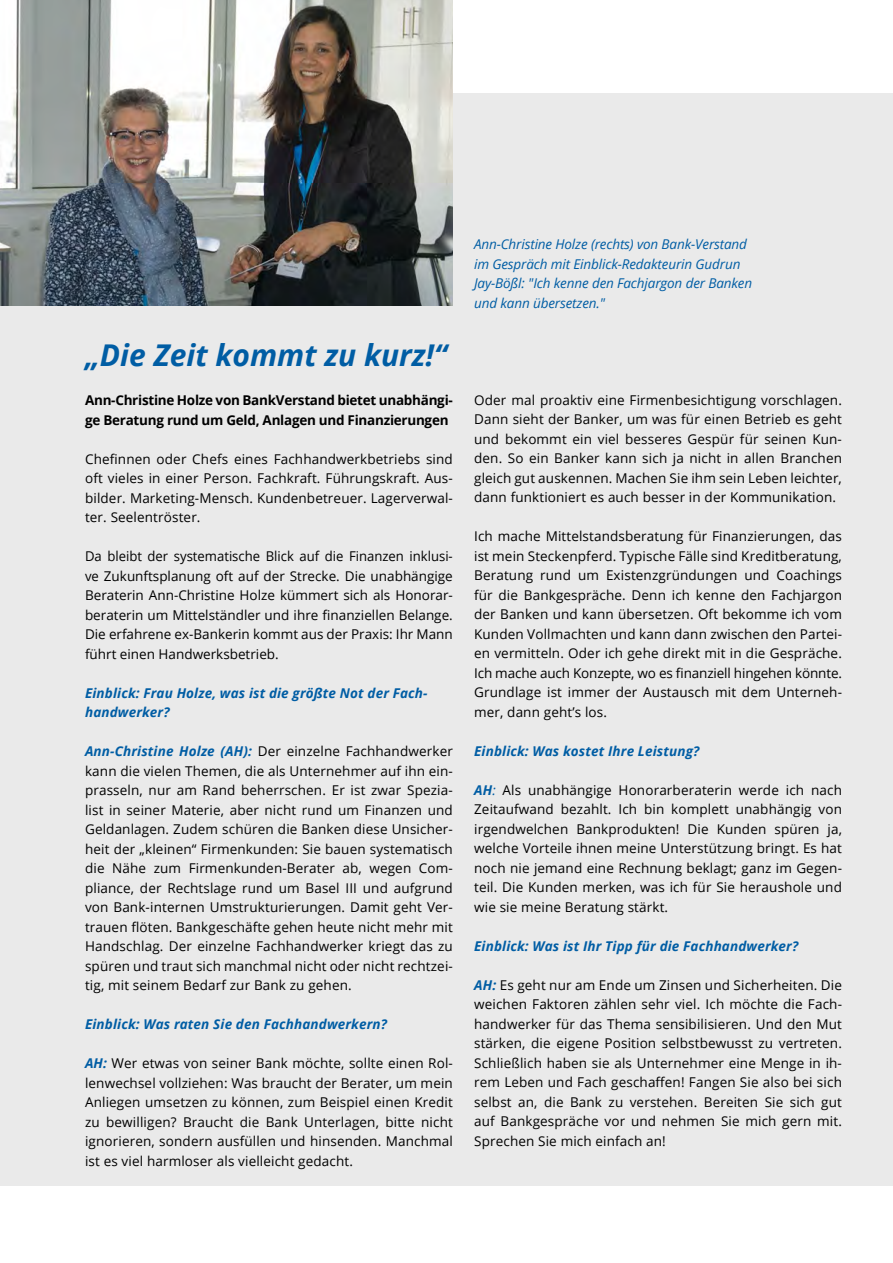
<style>
.page{position:relative;width:893px;height:1263px;background:#fff}
.page>*{position:absolute;margin:0;border:0;box-sizing:border-box;transform-origin:0 0}
.t1{font:italic 700 30px "Open Sans";color:#005da4}
.t2{font:13.5px/19.5px "Open Sans";letter-spacing:.01em;color:#000;text-align:justify}
.t3{font:italic 700 13.5px/19.5px "Open Sans";letter-spacing:.01em;color:#005da4}
.t4{font:italic 13.5px/19.5px "Open Sans";letter-spacing:-.01em;color:#005da4}
.t5{font:700 13.5px/19.5px "Open Sans";letter-spacing:-.02em;color:#000}
.s1{font-weight:700;font-style:italic;color:#005da4}
.s2{font-style:italic;color:#005da4}
</style>
<div class="page">
<div style="left:0;top:93px;width:893px;height:1092px;background:#eaeaea"></div>
<img style="left:0;top:0;width:453px;height:306px">
<h1 class="t1" style="left:85px;top:334px;width:364px">„Die Zeit kommt zu kurz!“</h1>
<p class="t5" style="left:85px;top:390px;width:369px">Ann-Christine Holze von BankVerstand bietet unabhängi&shy;ge Beratung rund um Geld, Anlagen und Finanzierungen</p>
<p class="t2" style="left:85px;top:449px;width:369px">Chefinnen oder Chefs eines Fachhandwerkbetriebs sind oft vieles in einer Person. Fachkraft. Führungskraft. Aus&shy;bilder. Marketing-Mensch. Kundenbetreuer. Lagerverwal&shy;ter. Seelentröster.</p>
<p class="t2" style="left:85px;top:546px;width:369px">Da bleibt der systematische Blick auf die Finanzen inklusi&shy;ve Zukunftsplanung oft auf der Strecke. Die unabhängige Beraterin Ann-Christine Holze kümmert sich als Honorar&shy;beraterin um Mittelständler und ihre finanziellen Belange.<br>Die erfahrene ex-Bankerin kommt aus der Praxis: Ihr Mann führt einen Handwerksbetrieb.</p>
<p class="t3" style="left:85px;top:682px;width:344px">Einblick: Frau Holze, was ist die größte Not der Fach&shy;handwerker?</p>
<p class="t2" style="left:85px;top:741px;width:369px"><span class="s1">Ann-Christine Holze (AH):</span> Der einzelne Fachhandwerker kann die vielen Themen, die als Unternehmer auf ihn ein&shy;prasseln, nur am Rand beherrschen. Er ist zwar Spezia&shy;list in seiner Materie, aber nicht rund um Finanzen und Geldanlagen. Zudem schüren die Banken diese Unsicher&shy;heit der „kleinen“ Firmenkunden: Sie bauen systematisch die Nähe zum Firmenkunden-Berater ab, wegen Com&shy;pliance, der Rechtslage rund um Basel III und aufgrund von Bank-internen Umstrukturierungen. Damit geht Ver&shy;trauen flöten. Bankgeschäfte gehen heute nicht mehr mit Handschlag. Der einzelne Fachhandwerker kriegt das zu spüren und traut sich manchmal nicht oder nicht rechtzei&shy;tig, mit seinem Bedarf zur Bank zu gehen.</p>
<p class="t3" style="left:85px;top:1014px;width:303px">Einblick: Was raten Sie den Fachhandwerkern?</p>
<p class="t2" style="left:85px;top:1053px;width:369px"><span class="s1">AH:</span> Wer etwas von seiner Bank möchte, sollte einen Rol&shy;lenwechsel vollziehen: Was braucht der Berater, um mein Anliegen umsetzen zu können, zum Beispiel einen Kredit zu bewilligen? Braucht die Bank Unterlagen, bitte nicht ignorieren, sondern ausfüllen und hinsenden. Manchmal ist es viel harmloser als vielleicht gedacht.</p>
<p class="t4" style="left:474px;top:234px;width:280px">Ann-Christine Holze (rechts) von Bank-Verstand im Gespräch mit Einblick-Redakteurin Gudrun Jay-Bößl: "Ich kenne den Fachjargon der Banken und kann übersetzen."</p>
<p class="t2" style="left:474px;top:390px;width:369px">Oder mal proaktiv eine Firmenbesichtigung vorschlagen.<br>Dann sieht der Banker, um was für einen Betrieb es geht und bekommt ein viel besseres Gespür für seinen Kun&shy;den. So ein Banker kann sich ja nicht in allen Branchen gleich gut auskennen. Machen Sie ihm sein Leben leichter, dann funktioniert es auch besser in der Kommunikation.</p>
<p class="t2" style="left:474px;top:526px;width:369px">Ich mache Mittelstandsberatung für Finanzierungen, das ist mein Steckenpferd. Typische Fälle sind Kreditberatung, Beratung rund um Existenzgründungen und Coachings für die Bankgespräche. Denn ich kenne den Fachjargon der Banken und kann übersetzen. Oft bekomme ich vom Kunden Vollmachten und kann dann zwischen den Partei&shy;en vermitteln. Oder ich gehe direkt mit in die Gespräche.<br>Ich mache auch Konzepte, wo es finanziell hingehen könnte.<br>Grundlage ist immer der Austausch mit dem Unterneh&shy;mer, dann geht’s los.</p>
<p class="t3" style="left:474px;top:741px;width:227px">Einblick: Was kostet Ihre Leistung?</p>
<p class="t2" style="left:474px;top:780px;width:369px"><span class="s1">AH</span><span class="s2">:</span> Als unabhängige Honorarberaterin werde ich nach Zeitaufwand bezahlt. Ich bin komplett unabhängig von irgendwelchen Bankprodukten! Die Kunden spüren ja, welche Vorteile ihnen meine Unterstützung bringt. Es hat noch nie jemand eine Rechnung beklagt; ganz im Gegen&shy;teil. Die Kunden merken, was ich für Sie heraushole und wie sie meine Beratung stärkt.</p>
<p class="t3" style="left:474px;top:936px;width:326px">Einblick: Was ist Ihr Tipp für die Fachhandwerker?</p>
<p class="t2" style="left:474px;top:975px;width:369px"><span class="s1">AH:</span> Es geht nur am Ende um Zinsen und Sicherheiten. Die weichen Faktoren zählen sehr viel. Ich möchte die Fach&shy;handwerker für das Thema sensibilisieren. Und den Mut stärken, die eigene Position selbstbewusst zu vertreten.<br>Schließlich haben sie als Unternehmer eine Menge in ih&shy;rem Leben und Fach geschaffen! Fangen Sie also bei sich selbst an, die Bank zu verstehen. Bereiten Sie sich gut auf Bankgespräche vor und nehmen Sie mich gern mit.<br>Sprechen Sie mich einfach an!</p>
</div>
